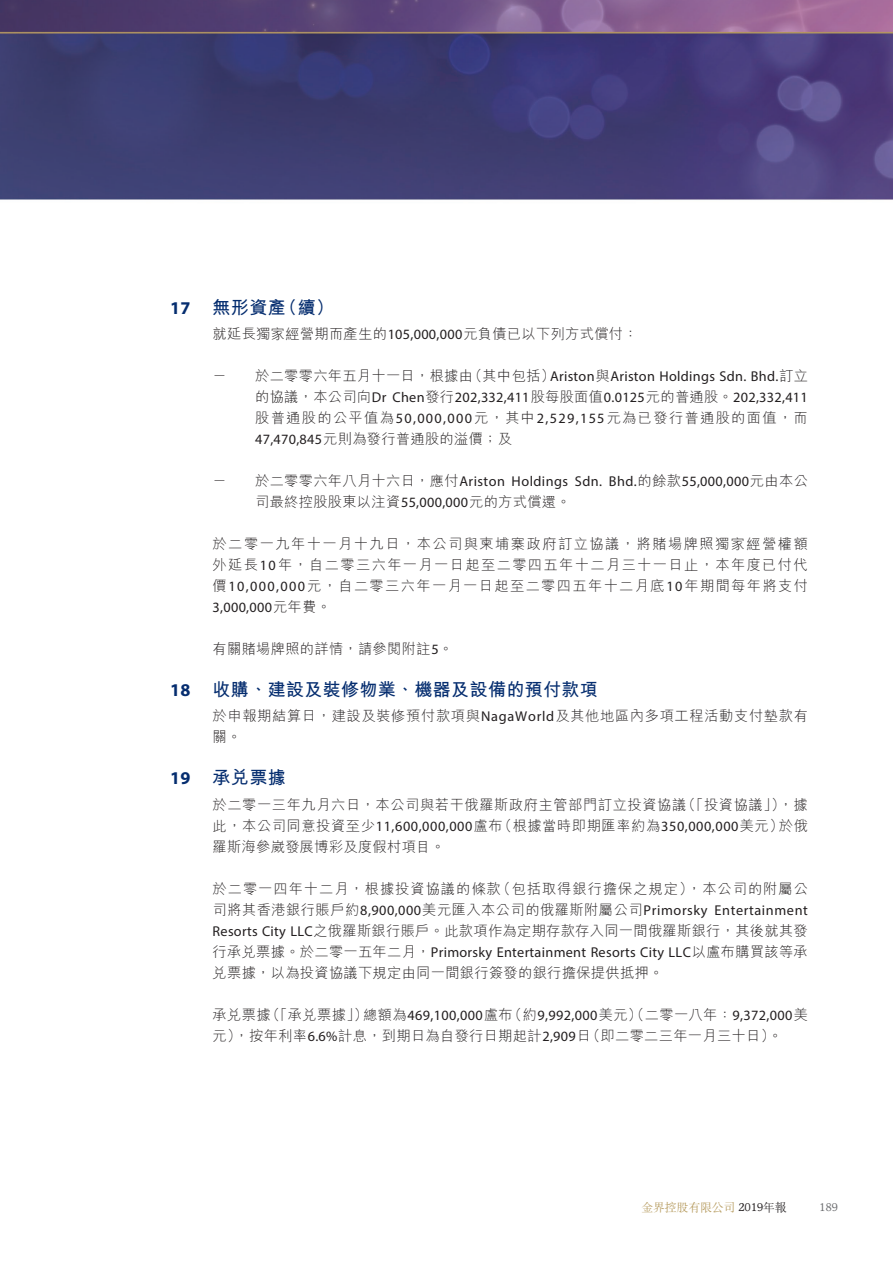
<style>
.page{position:relative;width:893px;height:1263px;background:#fff}
.page>*{position:absolute;margin:0;border:0;box-sizing:border-box;transform-origin:0 0}
.t1{font:700 18px "M Hei HK";letter-spacing:.02em;color:#052d6f}
.t2{font:300 14.25px/21px "M Hei HK";letter-spacing:.025em;color:#231f20;text-align:justify}
.t3{font:14.25px/21px "Myriad Pro";letter-spacing:.02em;color:#231f20}
.t4{font:300 14.25px/21px "M Hei HK";letter-spacing:.095em;color:#231f20}
.t5{font:14.25px "Myriad Pro";letter-spacing:.045em;color:#231f20}
.t6{font:300 14.25px/21px "M Hei HK";letter-spacing:.045em;color:#231f20}
.t7{font:300 14.25px "M Hei HK";letter-spacing:.07em;color:#231f20}
.t8{font:300 12px "M Sung HK";letter-spacing:-.025em;color:#b39758}
.t9{font:12px "Garth Graphic Std";color:#6c6d70}
.s1{font-family:"Myriad Pro"}
.s2{font-family:"Myriad Pro";font-weight:400}
.s3{font-family:"M Hei HK";font-weight:300}
.s4{font-family:"Garth Graphic Std";font-weight:400;color:#231f20}
.s5{color:#231f20}
</style>
<div class="page">
<img style="left:0;top:0;width:893px;height:200px">
<p class="t1" style="left:170px;top:294px;width:165px"><span class="s1">17</span> 無形資產（續）</p>
<p class="t2" style="left:213px;top:323px;width:427px">就延長獨家經營期而產生的<span class="s2">105,000,000</span>元負債已以下列方式償付：</p>
<p class="t2" style="left:213px;top:365px;width:16px">－</p>
<p class="t3" style="left:255px;top:365px;width:554px"><span class="s3">於二零零六年五月十一日，根據由（其中包括）</span>Ariston<span class="s3">與</span>Ariston Holdings Sdn. Bhd.<span class="s3">訂立的協議，本公司向</span>Dr Chen<span class="s3">發行</span>202,332,411<span class="s3">股每股面值</span>0.0125<span class="s3">元的普通股。</span>202,332,411</p>
<p class="t4" style="left:255px;top:407px;width:554px">股普通股的公平值為<span class="s2">50,000,000</span>元，其中<span class="s2">2,529,155</span>元為已發行普通股的面值，而<br><span class="s2">47,470,845</span>元則為發行普通股的溢價；及</p>
<p class="t2" style="left:213px;top:470px;width:16px">－</p>
<p class="t3" style="left:255px;top:470px;width:554px"><span class="s3">於二零零六年八月十六日，應付</span>Ariston Holdings Sdn. Bhd.<span class="s3">的餘款</span>55,000,000<span class="s3">元由本公</span></p>
<p class="t2" style="left:255px;top:491px;width:317px">司最終控股股東以注資<span class="s2">55,000,000</span>元的方式償還。</p>
<p class="t2" style="left:213px;top:533px;width:597px">於二零一九年十一月十九日，本公司與柬埔寨政府訂立協議，將賭場牌照獨家經營權額外延長<span class="s2">10</span>年，自二零三六年一月一日起至二零四五年十二月三十一日止，本年度已付代價<span class="s2">10,000,000</span>元，自二零三六年一月一日起至二零四五年十二月底<span class="s2">10</span>年期間每年將支付</p>
<p class="t3" style="left:213px;top:596px;width:120px">3,000,000<span class="s3">元年費。</span></p>
<p class="t2" style="left:213px;top:638px;width:242px">有關賭場牌照的詳情，請參閱附註<span class="s2">5</span>。</p>
<p class="t1" style="left:170px;top:676px;width:429px"><span class="s1">18</span> 收購、建設及裝修物業、機器及設備的預付款項</p>
<p class="t6" style="left:213px;top:705px;width:597px">於申報期結算日，建設及裝修預付款項與<span class="s2">NagaWorld</span>及其他地區內多項工程活動支付墊款有關。</p>
<p class="t1" style="left:170px;top:765px;width:117px"><span class="s1">19</span> 承兌票據</p>
<p class="t2" style="left:213px;top:794px;width:597px">於二零一三年九月六日，本公司與若干俄羅斯政府主管部門訂立投資協議（「投資協議」），據此，本公司同意投資至少<span class="s2">11,600,000,000</span>盧布（根據當時即期匯率約為<span class="s2">350,000,000</span>美元）於俄羅斯海參崴發展博彩及度假村項目。</p>
<p class="t7" style="left:213px;top:881px;width:597px">於二零一四年十二月，根據投資協議的條款（包括取得銀行擔保之規定），本公司的附屬公</p>
<p class="t5" style="left:213px;top:901px;width:597px"><span class="s3">司將其香港銀行賬戶約</span>8,900,000<span class="s3">美元匯入本公司的俄羅斯附屬公司</span>Primorsky Entertainment</p>
<p class="t2" style="left:213px;top:920px;width:597px"><span class="s2">Resorts City LLC</span>之俄羅斯銀行賬戶。此款項作為定期存款存入同一間俄羅斯銀行，其後就其發</p>
<p class="t3" style="left:213px;top:941px;width:597px"><span class="s3">行承兌票據。於二零一五年二月，</span>Primorsky Entertainment Resorts City LLC<span class="s3">以盧布購買該等承</span></p>
<p class="t2" style="left:213px;top:962px;width:452px">兌票據，以為投資協議下規定由同一間銀行簽發的銀行擔保提供抵押。</p>
<p class="t2" style="left:213px;top:1004px;width:597px">承兌票據（「承兌票據」）總額為<span class="s2">469,100,000</span>盧布（約<span class="s2">9,992,000</span>美元）（二零一八年：<span class="s2">9,372,000</span>美元），按年利率<span class="s2">6.6%</span>計息，到期日為自發行日期起計<span class="s2">2,909</span>日（即二零二三年一月三十日）。</p>
<p class="t8" style="left:641px;top:1199px;width:147px">金界控股有限公司 <span class="s4">2019</span><span class="s5">年報</span></p>
<p class="t9" style="left:819px;top:1200px;width:20px">189</p>
</div>
